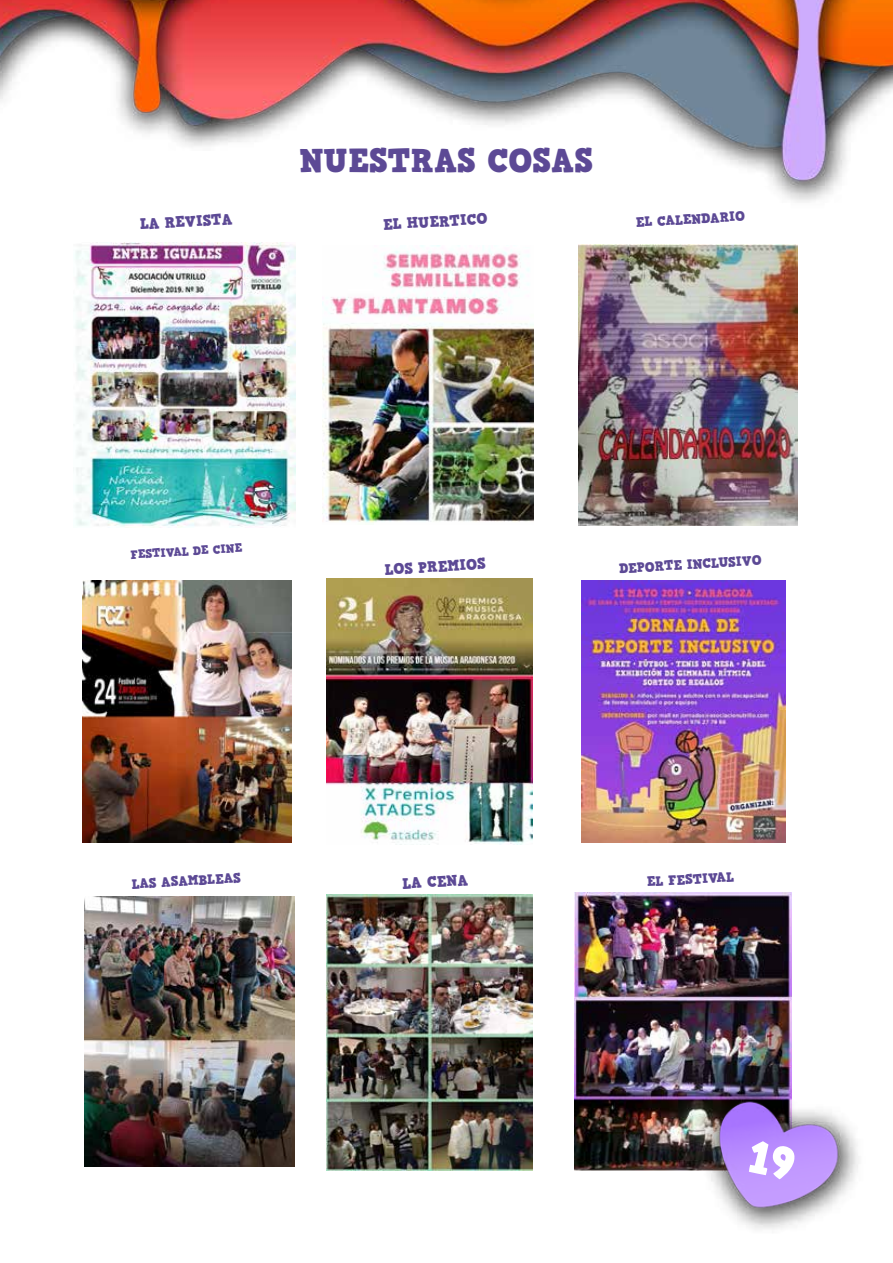
<style>
.page{position:relative;width:893px;height:1263px;background:#fff}
.page>*{position:absolute;margin:0;border:0;box-sizing:border-box;transform-origin:0 0}
.t1{font:33px "HVD Comic Serif Pro";color:#5c4995}
.t2{font:15.15px "HVD Comic Serif Pro";color:#5c4995}
.t3{font:13.5px "HVD Comic Serif Pro";color:#5c4995}
.t4{font:12px "HVD Comic Serif Pro";color:#5c4995}
</style>
<div class="page">
<img style="left:84px;top:896px;width:210px;height:270px">
<img style="left:326px;top:894px;width:207px;height:277px">
<img style="left:575px;top:892px;width:217px;height:278px">
<img style="left:581px;top:581px;width:204px;height:261px">
<img style="left:327px;top:579px;width:206px;height:265px">
<img style="left:82px;top:580px;width:210px;height:262px">
<img style="left:322px;top:263px;width:212px;height:260px">
<img style="left:578px;top:263px;width:219px;height:263px">
<img style="left:75px;top:263px;width:221px;height:264px">
<img style="left:659px;top:1017px;width:200px;height:212px">
<img style="left:0;top:0;width:893px;height:263px">
<svg style="left:747px;top:1139px;width:50px;height:42px;background:#bc91fe"></svg>
<h1 class="t1" style="left:300px;top:135px;width:295px">NUESTRAS COSAS</h1>
<p class="t2" style="left:140px;top:212px;width:94px;rotate:-3deg">LA REVISTA</p>
<p class="t2" style="left:383px;top:213px;width:106px;rotate:-3deg">EL HUERTICO</p>
<p class="t3" style="left:635px;top:211px;width:111px;rotate:-3deg">EL CALENDARIO</p>
<p class="t4" style="left:130px;top:545px;width:114px;rotate:-3deg">FESTIVAL DE CINE</p>
<p class="t2" style="left:384px;top:557px;width:103px;rotate:-3deg">LOS PREMIOS</p>
<p class="t3" style="left:619px;top:557px;width:144px;rotate:-3deg">DEPORTE INCLUSIVO</p>
<p class="t3" style="left:131px;top:873px;width:111px;rotate:-3deg">LAS ASAMBLEAS</p>
<p class="t2" style="left:402px;top:872px;width:67px;rotate:-3deg">LA CENA</p>
<p class="t3" style="left:646px;top:871px;width:88px;rotate:-3deg">EL FESTIVAL</p>
</div>
